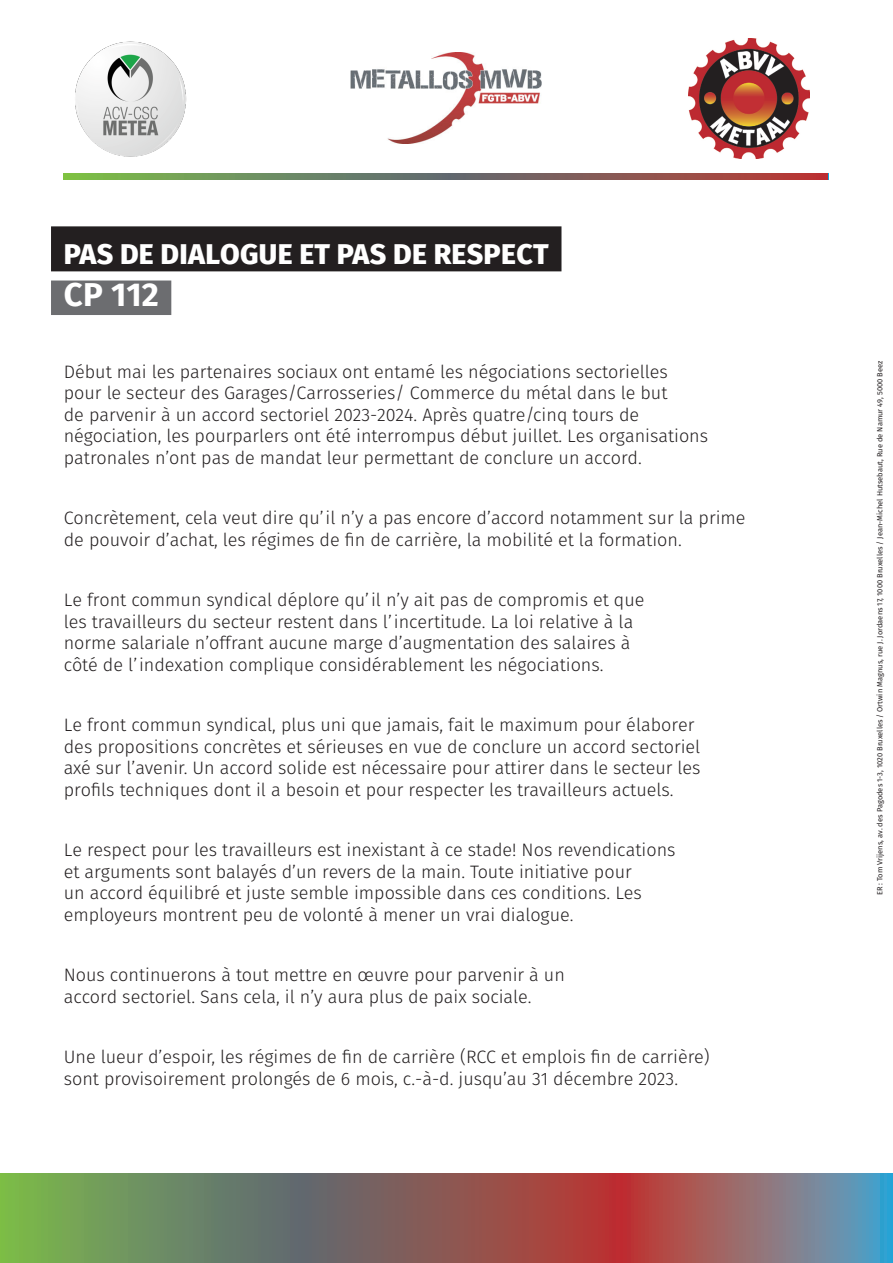
<style>
.page{position:relative;width:893px;height:1263px;background:#fff}
.page>*{position:absolute;margin:0;border:0;box-sizing:border-box;transform-origin:0 0}
.DATUM{font:700 33px "Fira Sans";color:#fff}
.PC{font:800 28.5px "Fira Sans";letter-spacing:.01em;color:#fff}
._04_Body{font:300 18px/21.6px "Fira Sans";color:#231f20}
.t1{font:7.5px "Fira Sans";color:#231f20}
</style>
<div class="page">
<svg style="left:0;top:1174px;width:893px;height:89px;background:#847060"></svg>
<img style="left:75px;top:41px;width:112px;height:116px">
<img style="left:689px;top:38px;width:120px;height:120px">
<img style="left:350px;top:53px;width:191px;height:91px">
<svg style="left:64px;top:173px;width:764px;height:6px;background:#7e7257"></svg>
<div style="left:51px;top:226px;width:510px;height:45px;background:#231f20"></div>
<div style="left:51px;top:280px;width:120px;height:35px;background:#6c6d70"></div>
<p class="PC" style="left:64px;top:229px;width:486px">PAS DE DIALOGUE ET PAS DE RESPECT</p>
<p class="DATUM" style="left:64px;top:266px;width:96px">CP 112</p>
<p class="_04_Body" style="left:64px;top:360px;width:646px">Début mai les partenaires sociaux ont entamé les négociations sectorielles pour le secteur des Garages/Carrosseries/ Commerce du métal dans le but<br>de parvenir à un accord sectoriel 2023-2024. Après quatre/cinq tours de négociation, les pourparlers ont été interrompus début juillet. Les organisations patronales n’ont pas de mandat leur permettant de conclure un accord.</p>
<p class="_04_Body" style="left:64px;top:507px;width:683px">Concrètement, cela veut dire qu’il n’y a pas encore d’accord notamment sur la prime de pouvoir d’achat, les régimes de fin de carrière, la mobilité et la formation.</p>
<p class="_04_Body" style="left:64px;top:589px;width:582px">Le front commun syndical déplore qu’il n’y ait pas de compromis et que les travailleurs du secteur restent dans l’incertitude. La loi relative à la norme salariale n’offrant aucune marge d’augmentation des salaires à côté de l’indexation complique considérablement les négociations.</p>
<p class="_04_Body" style="left:64px;top:714px;width:638px">Le front commun syndical, plus uni que jamais, fait le maximum pour élaborer des propositions concrètes et sérieuses en vue de conclure un accord sectoriel axé sur l’avenir. Un accord solide est nécessaire pour attirer dans le secteur les profils techniques dont il a besoin et pour respecter les travailleurs actuels.</p>
<p class="_04_Body" style="left:64px;top:839px;width:613px">Le respect pour les travailleurs est inexistant à ce stade! Nos revendications et arguments sont balayés d’un revers de la main. Toute initiative pour<br>un accord équilibré et juste semble impossible dans ces conditions. Les employeurs montrent peu de volonté à mener un vrai dialogue.</p>
<p class="_04_Body" style="left:64px;top:964px;width:503px">Nous continuerons à tout mettre en œuvre pour parvenir à un accord sectoriel. Sans cela, il n’y aura plus de paix sociale.</p>
<p class="_04_Body" style="left:64px;top:1046px;width:647px">Une lueur d’espoir, les régimes de fin de carrière (RCC et emplois fin de carrière) sont provisoirement prolongés de 6 mois, c.-à-d. jusqu’au 31 décembre 2023.</p>
<p class="t1" style="left:874px;top:895px;width:536px;rotate:-90deg">ER : Tom Vrijens, av. des Pagodes 1-3, 1020 Bruxelles / Ortwin Magnus, rue J. Jordaens 17, 1000 Bruxelles / Jean-Michel Hutsebaut, Rue de Namur 49, 5000 Beez</p>
</div>
